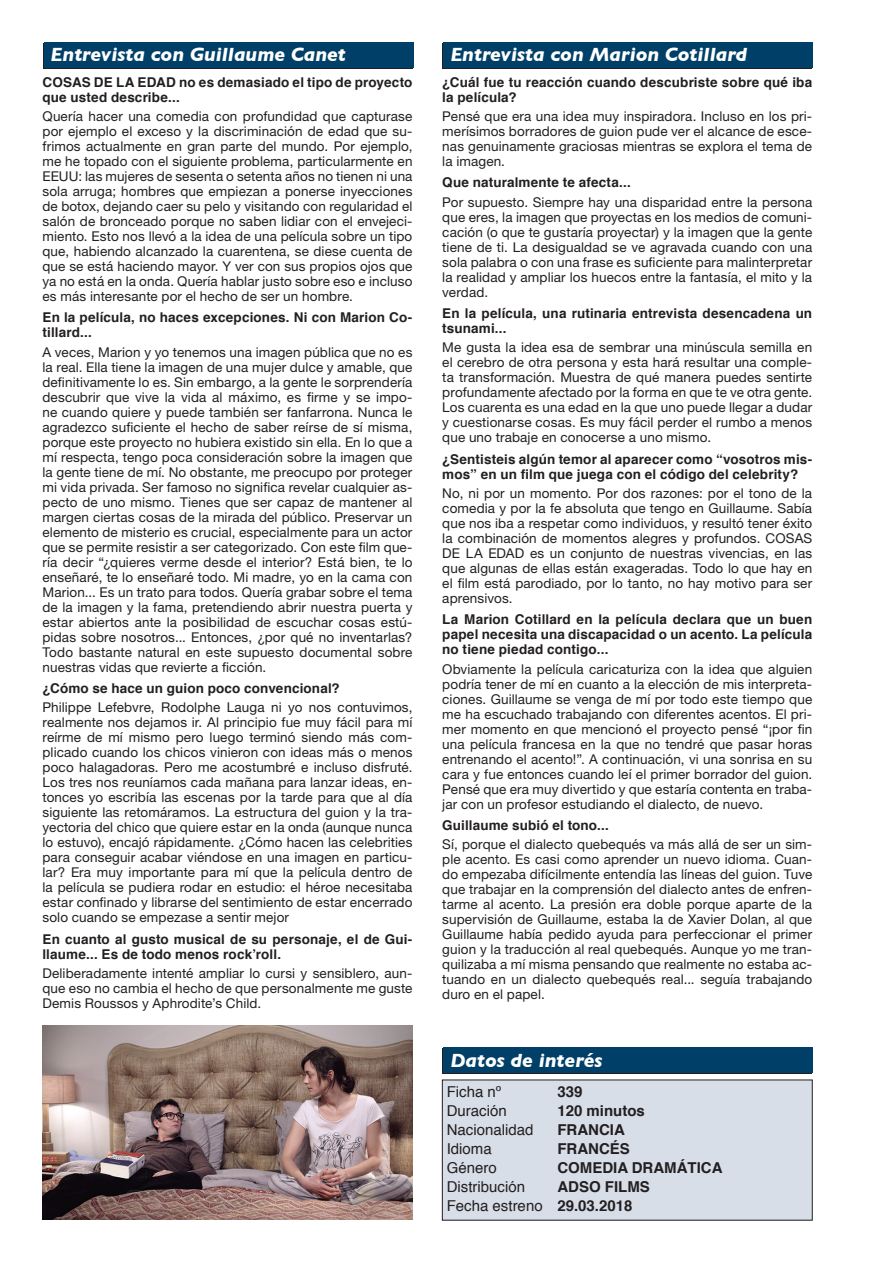
<style>
.page{position:relative;width:893px;height:1263px;background:#fff}
.page>*{position:absolute;margin:0;border:0;box-sizing:border-box;transform-origin:0 0}
.t1{font:italic 700 19.5px "Gill Sans";color:#fff}
.t2{font:15px "Helvetica";color:#231f20}
.t3{font:700 15px "Helvetica";color:#231f20}
.t4{font:13.5px/15px "Helvetica Neue";letter-spacing:.01em;color:#231f20;text-align:justify}
.t5{font:700 13.5px/15px "Helvetica";letter-spacing:.01em;color:#231f20}
.s1{font-weight:700}
</style>
<div class="page">
<div style="left:43px;top:44px;width:369px;height:25px;background:#231f20"></div>
<div style="left:44px;top:43px;width:370px;height:25px;background:#004068"></div>
<div style="left:442px;top:1049px;width:370px;height:25px;background:#231f20"></div>
<div style="left:443px;top:1048px;width:370px;height:25px;background:#004068"></div>
<div style="left:442px;top:1080px;width:370px;height:140px;background:#d7dee8"></div>
<div style="left:442px;top:44px;width:370px;height:25px;background:#231f20"></div>
<div style="left:443px;top:43px;width:370px;height:25px;background:#004068"></div>
<img style="left:43px;top:1026px;width:369px;height:193px">
<p class="t1" style="left:51px;top:43px;width:297px">Entrevista con Guillaume Canet</p>
<p class="t5" style="left:43px;top:75px;width:371px">COSAS DE LA EDAD no es demasiado el tipo de proyecto que usted describe...</p>
<p class="t4" style="left:43px;top:108px;width:371px">Quería hacer una comedia con profundidad que capturase por ejemplo el exceso y la discriminación de edad que su&shy;frimos actualmente en gran parte del mundo. Por ejemplo, me he topado con el siguiente problema, particularmente en EEUU: las mujeres de sesenta o setenta años no tienen ni una sola arruga; hombres que empiezan a ponerse inyecciones de botox, dejando caer su pelo y visitando con regularidad el salón de bronceado porque no saben lidiar con el envejeci&shy;miento. Esto nos llevó a la idea de una película sobre un tipo que, habiendo alcanzado la cuarentena, se diese cuenta de que se está haciendo mayor. Y ver con sus propios ojos que ya no está en la onda. Quería hablar justo sobre eso e incluso es más interesante por el hecho de ser un hombre.</p>
<p class="t5" style="left:43px;top:310px;width:371px">En la película, no haces excepciones. Ni con Marion Co&shy;tillard...</p>
<p class="t4" style="left:43px;top:344px;width:371px">A veces, Marion y yo tenemos una imagen pública que no es la real. Ella tiene la imagen de una mujer dulce y amable, que definitivamente lo es. Sin embargo, a la gente le sorprendería descubrir que vive la vida al máximo, es firme y se impo&shy;ne cuando quiere y puede también ser fanfarrona. Nunca le agradezco suficiente el hecho de saber reírse de sí misma, porque este proyecto no hubiera existido sin ella. En lo que a mí respecta, tengo poca consideración sobre la imagen que la gente tiene de mí. No obstante, me preocupo por proteger mi vida privada. Ser famoso no significa revelar cualquier as&shy;pecto de uno mismo. Tienes que ser capaz de mantener al margen ciertas cosas de la mirada del público. Preservar un elemento de misterio es crucial, especialmente para un actor que se permite resistir a ser categorizado. Con este film que&shy;ría decir “¿quieres verme desde el interior? Está bien, te lo enseñaré, te lo enseñaré todo. Mi madre, yo en la cama con Marion... Es un trato para todos. Quería grabar sobre el tema de la imagen y la fama, pretendiendo abrir nuestra puerta y estar abiertos ante la posibilidad de escuchar cosas estú&shy;pidas sobre nosotros... Entonces, ¿por qué no inventarlas?<br>Todo bastante natural en este supuesto documental sobre nuestras vidas que revierte a ficción.</p>
<p class="t5" style="left:43px;top:681px;width:299px">¿Cómo se hace un guion poco convencional?</p>
<p class="t4" style="left:43px;top:700px;width:371px">Philippe Lefebvre, Rodolphe Lauga ni yo nos contuvimos, realmente nos dejamos ir. Al principio fue muy fácil para mí reírme de mí mismo pero luego terminó siendo más com&shy;plicado cuando los chicos vinieron con ideas más o menos poco halagadoras. Pero me acostumbré e incluso disfruté.<br>Los tres nos reuníamos cada mañana para lanzar ideas, en&shy;tonces yo escribía las escenas por la tarde para que al día siguiente las retomáramos. La estructura del guion y la tra&shy;yectoria del chico que quiere estar en la onda (aunque nunca lo estuvo), encajó rápidamente. ¿Cómo hacen las celebrities para conseguir acabar viéndose en una imagen en particu&shy;lar? Era muy importante para mí que la película dentro de la película se pudiera rodar en estudio: el héroe necesitaba estar confinado y librarse del sentimiento de estar encerrado solo cuando se empezase a sentir mejor</p>
<p class="t5" style="left:43px;top:931px;width:371px">En cuanto al gusto musical de su personaje, el de Gui&shy;llaume... Es de todo menos rock’roll.</p>
<p class="t4" style="left:43px;top:965px;width:371px">Deliberadamente intenté ampliar lo cursi y sensiblero, aun&shy;que eso no cambia el hecho de que personalmente me guste Demis Roussos y Aphrodite’s Child.</p>
<p class="t1" style="left:450px;top:43px;width:298px">Entrevista con Marion Cotillard</p>
<p class="t5" style="left:442px;top:75px;width:371px">¿Cuál fue tu reacción cuando descubriste sobre qué iba la película?</p>
<p class="t4" style="left:442px;top:108px;width:371px">Pensé que era una idea muy inspiradora. Incluso en los pri&shy;merísimos borradores de guion pude ver el alcance de esce&shy;nas genuinamente graciosas mientras se explora el tema de la imagen.</p>
<p class="t5" style="left:442px;top:175px;width:190px">Que naturalmente te afecta...</p>
<p class="t4" style="left:442px;top:194px;width:371px">Por supuesto. Siempre hay una disparidad entre la persona que eres, la imagen que proyectas en los medios de comuni&shy;cación (o que te gustaría proyectar) y la imagen que la gente tiene de ti. La desigualdad se ve agravada cuando con una sola palabra o con una frase es suficiente para malinterpretar la realidad y ampliar los huecos entre la fantasía, el mito y la verdad.</p>
<p class="t5" style="left:442px;top:306px;width:371px">En la película, una rutinaria entrevista desencadena un tsunami...</p>
<p class="t4" style="left:442px;top:340px;width:371px">Me gusta la idea esa de sembrar una minúscula semilla en el cerebro de otra persona y esta hará resultar una comple&shy;ta transformación. Muestra de qué manera puedes sentirte profundamente afectado por la forma en que te ve otra gente.<br>Los cuarenta es una edad en la que uno puede llegar a dudar y cuestionarse cosas. Es muy fácil perder el rumbo a menos que uno trabaje en conocerse a uno mismo.</p>
<p class="t5" style="left:442px;top:451px;width:371px">¿Sentisteis algún temor al aparecer como “vosotros mis&shy;mos” en un film que juega con el código del celebrity?</p>
<p class="t4" style="left:442px;top:485px;width:371px">No, ni por un momento. Por dos razones: por el tono de la comedia y por la fe absoluta que tengo en Guillaume. Sabía que nos iba a respetar como individuos, y resultó tener éxito la combinación de momentos alegres y profundos. COSAS DE LA EDAD es un conjunto de nuestras vivencias, en las que algunas de ellas están exageradas. Todo lo que hay en el film está parodiado, por lo tanto, no hay motivo para ser aprensivos.</p>
<p class="t5" style="left:442px;top:612px;width:371px;text-align:justify">La Marion Cotillard en la película declara que un buen papel necesita una discapacidad o un acento. La película no tiene piedad contigo...</p>
<p class="t4" style="left:442px;top:661px;width:371px">Obviamente la película caricaturiza con la idea que alguien podría tener de mí en cuanto a la elección de mis interpreta&shy;ciones. Guillaume se venga de mí por todo este tiempo que me ha escuchado trabajando con diferentes acentos. El pri&shy;mer momento en que mencionó el proyecto pensé “¡por fin una película francesa en la que no tendré que pasar horas entrenando el acento!”. A continuación, vi una sonrisa en su cara y fue entonces cuando leí el primer borrador del guion.<br>Pensé que era muy divertido y que estaría contenta en traba&shy;jar con un profesor estudiando el dialecto, de nuevo.</p>
<p class="t5" style="left:442px;top:818px;width:168px">Guillaume subió el tono...</p>
<p class="t4" style="left:442px;top:837px;width:371px">Sí, porque el dialecto quebequés va más allá de ser un sim&shy;ple acento. Es casi como aprender un nuevo idioma. Cuan&shy;do empezaba difícilmente entendía las líneas del guion. Tuve que trabajar en la comprensión del dialecto antes de enfren&shy;tarme al acento. La presión era doble porque aparte de la supervisión de Guillaume, estaba la de Xavier Dolan, al que Guillaume había pedido ayuda para perfeccionar el primer guion y la traducción al real quebequés. Aunque yo me tran&shy;quilizaba a mí misma pensando que realmente no estaba ac&shy;tuando en un dialecto quebequés real... seguía trabajando duro en el papel.</p>
<p class="t1" style="left:450px;top:1048px;width:154px">Datos de interés</p>
<p class="t2" style="left:447px;top:1080px;width:56px">Ficha nº</p>
<p class="t3" style="left:557px;top:1079px;width:27px">339</p>
<p class="t2" style="left:447px;top:1099px;width:62px">Duración</p>
<p class="t3" style="left:557px;top:1098px;width:89px">120 minutos</p>
<p class="t2" style="left:447px;top:1118px;width:88px">Nacionalidad</p>
<p class="t3" style="left:557px;top:1117px;width:69px">FRANCIA</p>
<p class="t2" style="left:447px;top:1137px;width:47px">Idioma</p>
<p class="t3" style="left:557px;top:1136px;width:74px">FRANCÉS</p>
<p class="t2" style="left:447px;top:1156px;width:52px">Género</p>
<p class="t3" style="left:557px;top:1155px;width:167px">COMEDIA DRAMÁTICA</p>
<p class="t2" style="left:447px;top:1175px;width:80px">Distribución</p>
<p class="t3" style="left:557px;top:1174px;width:94px">ADSO FILMS</p>
<p class="t2" style="left:447px;top:1194px;width:187px">Fecha estreno <span class="s1">29.03.2018</span></p>
</div>
